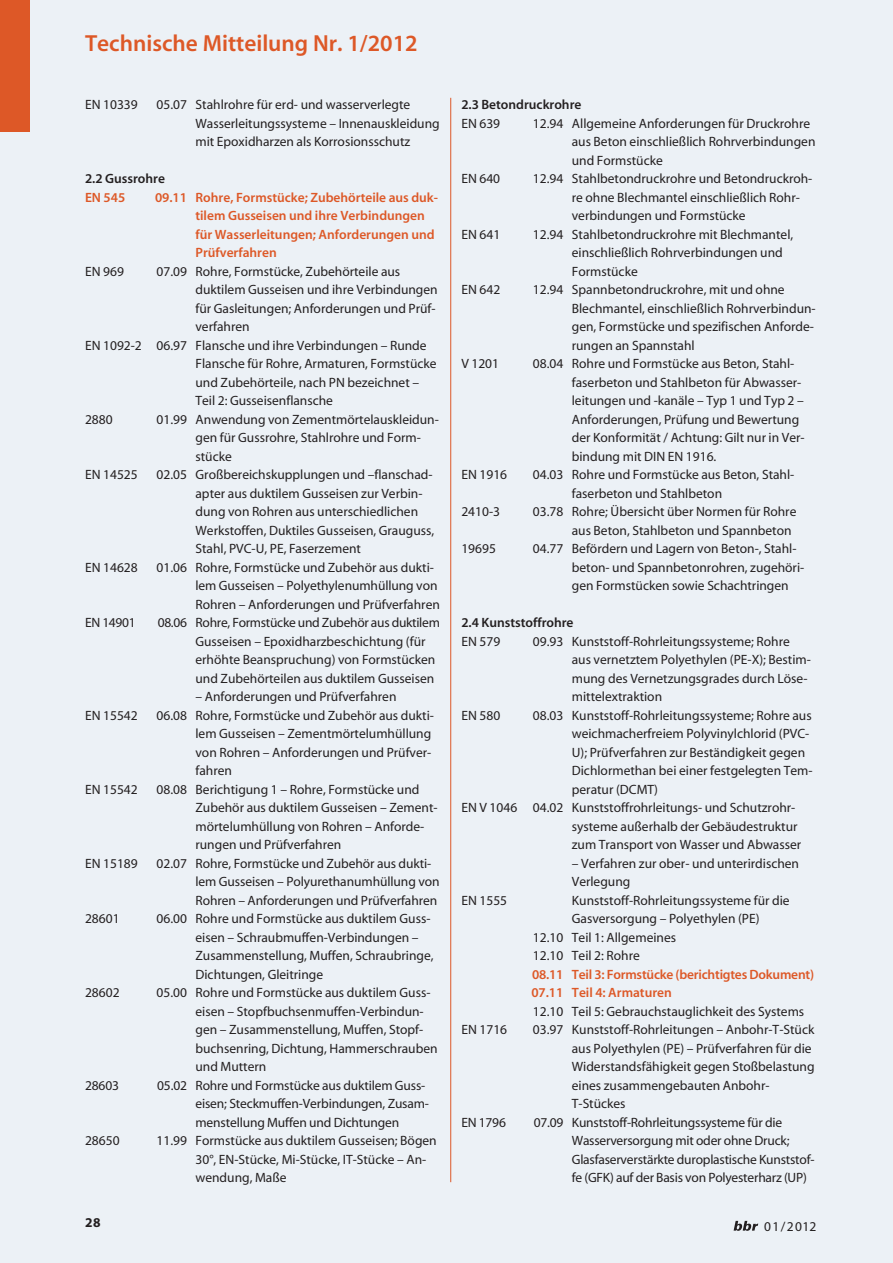
<style>
.page{position:relative;width:893px;height:1263px;background:#ecf1f6}
.page>*{position:absolute;margin:0;border:0;box-sizing:border-box;transform-origin:0 0}
.t1{font:600 23.4px "Myriad T1";color:#dd5827}
.t2{font:13.5px/18.5px "Myriad T1";color:#231f20}
.t3{font:600 13.5px/18.5px "Myriad T1";color:#dd5827}
.t4{font:600 13.5px "Myriad T1";color:#231f20}
.t5{font:700 13.5px "Myriad T1";color:#231f20}
</style>
<div class="page">
<div style="left:0;top:0;width:30px;height:132px;background:#dd5827"></div>
<hr style="left:450px;top:98px;width:1px;height:1084px;background:#dd5827">
<svg style="left:734px;top:1221px;width:24px;height:10px"></svg>
<h1 class="t1" style="left:85px;top:35px;width:334px">Technische Mitteilung Nr. 1/2012</h1>
<p class="t2" style="left:85px;top:97px;width:54px">EN 10339</p>
<p class="t2" style="left:195px;top:97px;width:246px;text-indent:-39px">05.07 Stahlrohre für erd- und wasserverlegte<br>Wasserleitungssysteme – Innenauskleidung mit Epoxidharzen als Korrosionsschutz</p>
<p class="t4" style="left:85px;top:174px;width:81px">2.2 Gussrohre</p>
<p class="t3" style="left:85px;top:189px;width:42px">EN 545</p>
<p class="t3" style="left:195px;top:189px;width:244px;text-indent:-40px">09.11 Rohre, Formstücke; Zubehörteile aus duk&shy;tilem Gusseisen und ihre Verbindungen für Wasserleitungen; Anforderungen und Prüfverfahren</p>
<p class="t2" style="left:85px;top:263px;width:40px">EN 969</p>
<p class="t2" style="left:157px;top:263px;width:245px">07.09 Rohre, Formstücke, Zubehörteile aus</p>
<p class="t2" style="left:195px;top:282px;width:244px">duktilem Gusseisen und ihre Verbindungen</p>
<p class="t2" style="left:195px;top:300px;width:242px">für Gasleitungen; Anforderungen und Prüf-</p>
<p class="t2" style="left:195px;top:319px;width:56px">verfahren</p>
<p class="t2" style="left:85px;top:337px;width:343px">EN 1092-2 06.97 Flansche und ihre Verbindungen – Runde</p>
<p class="t2" style="left:195px;top:356px;width:243px">Flansche für Rohre, Armaturen, Formstücke</p>
<p class="t2" style="left:195px;top:374px;width:225px">und Zubehörteile, nach PN bezeichnet –</p>
<p class="t2" style="left:195px;top:393px;width:139px">Teil 2: Gusseisenflansche</p>
<p class="t2" style="left:85px;top:411px;width:29px">2880</p>
<p class="t2" style="left:195px;top:411px;width:245px;text-indent:-39px">01.99 Anwendung von Zementmörtelauskleidun&shy;gen für Gussrohre, Stahlrohre und Form&shy;stücke</p>
<p class="t2" style="left:85px;top:467px;width:54px">EN 14525</p>
<p class="t2" style="left:195px;top:467px;width:240px;text-indent:-39px">02.05 Großbereichskupplungen und –flanschad&shy;apter aus duktilem Gusseisen zur Verbin&shy;dung von Rohren aus unterschiedlichen Werkstoffen, Duktiles Gusseisen, Grauguss, Stahl, PVC-U, PE, Faserzement</p>
<p class="t2" style="left:85px;top:559px;width:54px">EN 14628</p>
<p class="t2" style="left:195px;top:559px;width:246px;text-indent:-39px">01.06 Rohre, Formstücke und Zubehör aus dukti&shy;lem Gusseisen – Polyethylenumhüllung von<br>Rohren – Anforderungen und Prüfverfahren</p>
<p class="t2" style="left:85px;top:615px;width:52px">EN 14901</p>
<p class="t2" style="left:195px;top:615px;width:246px;text-indent:-38px">08.06 Rohre, Formstücke und Zubehör aus duktilem Gusseisen – Epoxidharzbeschichtung (für erhöhte Beanspruchung) von Formstücken und Zubehörteilen aus duktilem Gusseisen</p>
<p class="t2" style="left:195px;top:689px;width:203px">– Anforderungen und Prüfverfahren</p>
<p class="t2" style="left:85px;top:707px;width:54px">EN 15542</p>
<p class="t2" style="left:195px;top:707px;width:240px;text-indent:-39px">06.08 Rohre, Formstücke und Zubehör aus dukti&shy;lem Gusseisen – Zementmörtelumhüllung von Rohren – Anforderungen und Prüfver&shy;fahren</p>
<p class="t2" style="left:85px;top:781px;width:54px">EN 15542</p>
<p class="t2" style="left:195px;top:781px;width:244px;text-indent:-39px">08.08 Berichtigung 1 – Rohre, Formstücke und Zubehör aus duktilem Gusseisen – Zement&shy;mörtelumhüllung von Rohren – Anforde&shy;rungen und Prüfverfahren</p>
<p class="t2" style="left:85px;top:855px;width:54px">EN 15189</p>
<p class="t2" style="left:195px;top:855px;width:246px;text-indent:-39px">02.07 Rohre, Formstücke und Zubehör aus dukti&shy;lem Gusseisen – Polyurethanumhüllung von<br>Rohren – Anforderungen und Prüfverfahren</p>
<p class="t2" style="left:85px;top:911px;width:36px">28601</p>
<p class="t2" style="left:195px;top:911px;width:240px;text-indent:-39px">06.00 Rohre und Formstücke aus duktilem Guss&shy;eisen – Schraubmuffen-Verbindungen – Zusammenstellung, Muffen, Schraubringe, Dichtungen, Gleitringe</p>
<p class="t2" style="left:85px;top:985px;width:36px">28602</p>
<p class="t2" style="left:195px;top:985px;width:244px;text-indent:-39px">05.00 Rohre und Formstücke aus duktilem Guss&shy;eisen – Stopfbuchsenmuffen-Verbindun&shy;gen – Zusammenstellung, Muffen, Stopf&shy;buchsenring, Dichtung, Hammerschrauben und Muttern</p>
<p class="t2" style="left:85px;top:1077px;width:36px">28603</p>
<p class="t2" style="left:195px;top:1077px;width:235px;text-indent:-38px">05.02 Rohre und Formstücke aus duktilem Guss&shy;eisen; Steckmuffen-Verbindungen, Zusam&shy;menstellung Muffen und Dichtungen</p>
<p class="t2" style="left:85px;top:1133px;width:36px">28650</p>
<p class="t2" style="left:195px;top:1133px;width:243px;text-indent:-39px">11.99 Formstücke aus duktilem Gusseisen; Bögen<br>30°, EN-Stücke, Mi-Stücke, IT-Stücke – An&shy;wendung, Maße</p>
<p class="t4" style="left:461px;top:100px;width:122px">2.3 Betondruckrohre</p>
<p class="t2" style="left:461px;top:115px;width:40px">EN 639</p>
<p class="t2" style="left:572px;top:115px;width:245px;text-indent:-39px">12.94 Allgemeine Anforderungen für Druckrohre aus Beton einschließlich Rohrverbindungen und Formstücke</p>
<p class="t2" style="left:461px;top:171px;width:40px">EN 640</p>
<p class="t2" style="left:572px;top:171px;width:242px;text-indent:-39px">12.94 Stahlbetondruckrohre und Betondruckroh&shy;re ohne Blechmantel einschließlich Rohr&shy;verbindungen und Formstücke</p>
<p class="t2" style="left:461px;top:226px;width:40px">EN 641</p>
<p class="t2" style="left:572px;top:226px;width:223px;text-indent:-39px">12.94 Stahlbetondruckrohre mit Blechmantel, einschließlich Rohrverbindungen und<br>Formstücke</p>
<p class="t2" style="left:461px;top:282px;width:40px">EN 642</p>
<p class="t2" style="left:572px;top:282px;width:245px;text-indent:-39px">12.94 Spannbetondruckrohre, mit und ohne Blechmantel, einschließlich Rohrverbindun&shy;gen, Formstücke und spezifischen Anforde&shy;rungen an Spannstahl</p>
<p class="t2" style="left:461px;top:356px;width:39px">V 1201</p>
<p class="t2" style="left:572px;top:356px;width:234px;text-indent:-39px">08.04 Rohre und Formstücke aus Beton, Stahl&shy;faserbeton und Stahlbeton für Abwasser&shy;leitungen und -kanäle – Typ 1 und Typ 2 – Anforderungen, Prüfung und Bewertung der Konformität / Achtung: Gilt nur in Ver&shy;bindung mit DIN EN 1916.</p>
<p class="t2" style="left:461px;top:467px;width:47px">EN 1916</p>
<p class="t2" style="left:572px;top:467px;width:224px;text-indent:-39px">04.03 Rohre und Formstücke aus Beton, Stahl&shy;faserbeton und Stahlbeton</p>
<p class="t2" style="left:461px;top:504px;width:40px">2410-3</p>
<p class="t2" style="left:572px;top:504px;width:226px;text-indent:-39px">03.78 Rohre; Übersicht über Normen für Rohre aus Beton, Stahlbeton und Spannbeton</p>
<p class="t2" style="left:461px;top:541px;width:36px">19695</p>
<p class="t2" style="left:572px;top:541px;width:234px;text-indent:-39px">04.77 Befördern und Lagern von Beton-, Stahl&shy;beton- und Spannbetonrohren, zugehöri&shy;gen Formstücken sowie Schachtringen</p>
<p class="t4" style="left:461px;top:618px;width:114px">2.4 Kunststoffrohre</p>
<p class="t2" style="left:461px;top:633px;width:40px">EN 579</p>
<p class="t2" style="left:572px;top:633px;width:241px;text-indent:-39px">09.93 Kunststoff-Rohrleitungssysteme; Rohre aus vernetztem Polyethylen (PE-X); Bestim&shy;mung des Vernetzungsgrades durch Löse&shy;mittelextraktion</p>
<p class="t2" style="left:461px;top:707px;width:40px">EN 580</p>
<p class="t2" style="left:533px;top:707px;width:280px">08.03 Kunststoff-Rohrleitungssysteme; Rohre aus</p>
<p class="t2" style="left:572px;top:726px;width:239px">weichmacherfreiem Polyvinylchlorid (PVC-</p>
<p class="t2" style="left:572px;top:744px;width:235px">U); Prüfverfahren zur Beständigkeit gegen</p>
<p class="t2" style="left:572px;top:763px;width:242px">Dichlormethan bei einer festgelegten Tem-</p>
<p class="t2" style="left:572px;top:781px;width:88px">peratur (DCMT)</p>
<p class="t2" style="left:461px;top:800px;width:336px">EN V 1046 04.02 Kunststoffrohrleitungs- und Schutzrohr-</p>
<p class="t2" style="left:572px;top:818px;width:227px">systeme außerhalb der Gebäudestruktur</p>
<p class="t2" style="left:572px;top:837px;width:231px">zum Transport von Wasser und Abwasser</p>
<p class="t2" style="left:572px;top:855px;width:229px">– Verfahren zur ober- und unterirdischen<br>Verlegung</p>
<p class="t2" style="left:461px;top:892px;width:47px">EN 1555</p>
<p class="t2" style="left:572px;top:892px;width:219px">Kunststoff-Rohrleitungssysteme für die</p>
<p class="t2" style="left:572px;top:911px;width:189px">Gasversorgung – Polyethylen (PE)</p>
<p class="t2" style="left:533px;top:929px;width:145px">12.10 Teil 1: Allgemeines</p>
<p class="t2" style="left:533px;top:948px;width:108px">12.10 Teil 2: Rohre</p>
<p class="t3" style="left:531px;top:966px;width:284px">08.11 Teil 3: Formstücke (berichtigtes Dokument)<br>07.11 Teil 4: Armaturen</p>
<p class="t2" style="left:533px;top:1003px;width:273px">12.10 Teil 5: Gebrauchstauglichkeit des Systems</p>
<p class="t2" style="left:461px;top:1022px;width:47px">EN 1716</p>
<p class="t2" style="left:572px;top:1022px;width:244px;text-indent:-39px">03.97 Kunststoff-Rohrleitungen – Anbohr-T-Stück aus Polyethylen (PE) – Prüfverfahren für die Widerstandsfähigkeit gegen Stoßbelastung eines zusammengebauten Anbohr-T-Stückes</p>
<p class="t2" style="left:461px;top:1114px;width:46px">EN 1796</p>
<p class="t2" style="left:572px;top:1114px;width:244px;text-indent:-38px">07.09 Kunststoff-Rohrleitungssysteme für die Wasserversorgung mit oder ohne Druck; Glasfaserverstärkte duroplastische Kunststof&shy;fe (GFK) auf der Basis von Polyesterharz (UP)</p>
<p class="t5" style="left:85px;top:1217px;width:17px">28</p>
<p class="t2" style="left:764px;top:1218px;width:54px">01/2012</p>
</div>
